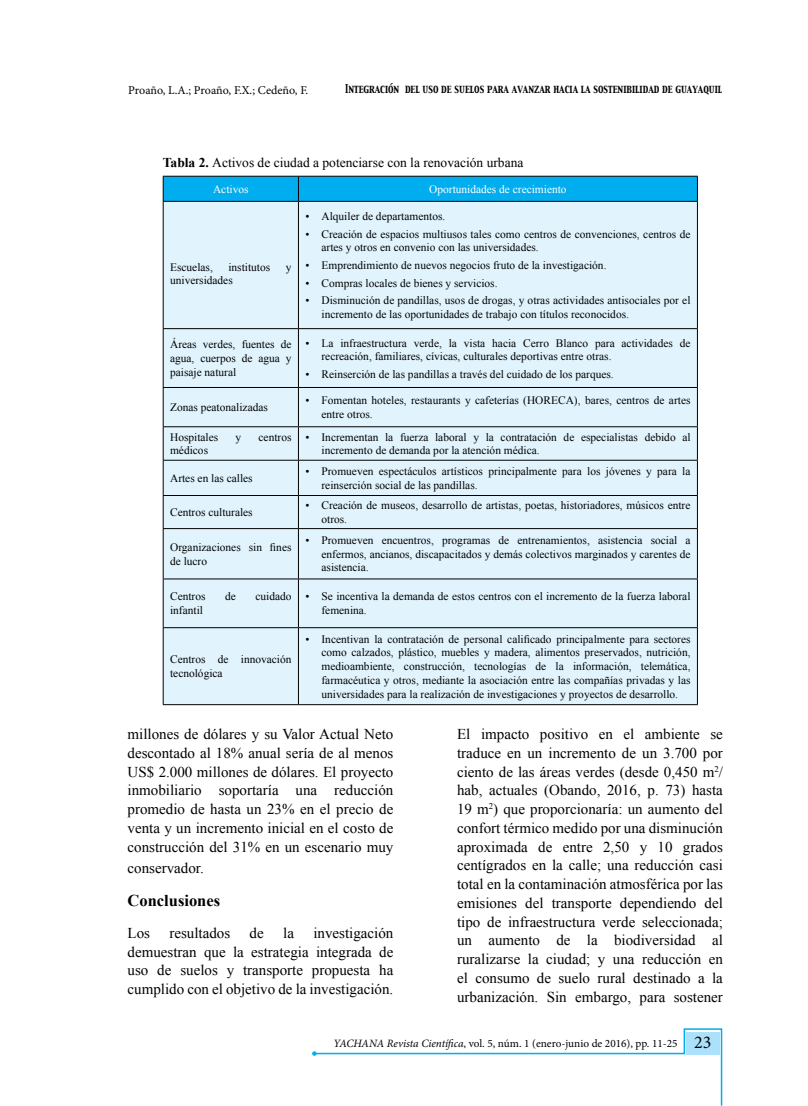
<style>
.page{position:relative;width:808px;height:1106px;background:#fff}
.page>*{position:absolute;margin:0;border:0;box-sizing:border-box;transform-origin:0 0}
.t1{font:18px "Minion Pro";color:#000}
.t2{font:700 16.5px "Times New Roman";color:#000}
.t3{font:15px/18.8px "Times New Roman";color:#000;text-align:justify}
.t4{font:13.5px "Times New Roman";color:#000}
.t5{font:12px "Minion Pro";letter-spacing:-.005em;color:#000}
.t6{font:11.4px/13.6px "Times New Roman";color:#000}
.t7{font:11.4px "Times New Roman";color:#fff}
.t8{font:11.25px "Minion Pro";color:#000}
.t9{font:10.8px "Capitals";color:#000;scale:.77 1}
.s1{font-weight:700}
.s2{font-style:italic}
</style>
<div class="page">
<svg style="left:312px;top:1028px;width:411px;height:78px"></svg>
<div style="left:164px;top:202px;width:533px;height:502px;background:#e1f4fd"></div>
<hr style="left:163px;top:201px;width:135px;height:1px;background:#000">
<hr style="left:298px;top:201px;width:400px;height:1px;background:#000">
<hr style="left:163px;top:328px;width:135px;height:1px;background:#000">
<hr style="left:298px;top:328px;width:400px;height:1px;background:#000">
<hr style="left:163px;top:387px;width:135px;height:1px;background:#000">
<hr style="left:298px;top:387px;width:400px;height:1px;background:#000">
<hr style="left:163px;top:426px;width:135px;height:1px;background:#000">
<hr style="left:298px;top:426px;width:400px;height:1px;background:#000">
<hr style="left:163px;top:460px;width:135px;height:1px;background:#000">
<hr style="left:298px;top:460px;width:400px;height:1px;background:#000">
<hr style="left:163px;top:495px;width:135px;height:1px;background:#000">
<hr style="left:298px;top:495px;width:400px;height:1px;background:#000">
<hr style="left:163px;top:528px;width:135px;height:1px;background:#000">
<hr style="left:298px;top:528px;width:400px;height:1px;background:#000">
<hr style="left:163px;top:578px;width:135px;height:1px;background:#000">
<hr style="left:298px;top:578px;width:400px;height:1px;background:#000">
<hr style="left:163px;top:627px;width:135px;height:1px;background:#000">
<hr style="left:298px;top:627px;width:400px;height:1px;background:#000">
<hr style="left:163px;top:704px;width:135px;height:1px;background:#000">
<hr style="left:298px;top:704px;width:400px;height:1px;background:#000">
<hr style="left:163px;top:202px;width:1px;height:126px;background:#000">
<hr style="left:163px;top:329px;width:1px;height:58px;background:#000">
<hr style="left:163px;top:388px;width:1px;height:38px;background:#000">
<hr style="left:163px;top:427px;width:1px;height:33px;background:#000">
<hr style="left:163px;top:460px;width:1px;height:35px;background:#000">
<hr style="left:163px;top:496px;width:1px;height:32px;background:#000">
<hr style="left:163px;top:529px;width:1px;height:49px;background:#000">
<hr style="left:163px;top:579px;width:1px;height:48px;background:#000">
<hr style="left:163px;top:628px;width:1px;height:76px;background:#000">
<svg style="left:163px;top:176px;width:535px;height:25px;background:#00a7e5"></svg>
<hr style="left:298px;top:202px;width:1px;height:126px;background:#000">
<hr style="left:697px;top:202px;width:1px;height:126px;background:#000">
<hr style="left:298px;top:329px;width:1px;height:58px;background:#000">
<hr style="left:697px;top:329px;width:1px;height:58px;background:#000">
<hr style="left:298px;top:388px;width:1px;height:38px;background:#000">
<hr style="left:697px;top:388px;width:1px;height:38px;background:#000">
<hr style="left:298px;top:427px;width:1px;height:33px;background:#000">
<hr style="left:697px;top:427px;width:1px;height:33px;background:#000">
<hr style="left:298px;top:460px;width:1px;height:35px;background:#000">
<hr style="left:697px;top:460px;width:1px;height:35px;background:#000">
<hr style="left:298px;top:496px;width:1px;height:32px;background:#000">
<hr style="left:697px;top:496px;width:1px;height:32px;background:#000">
<hr style="left:298px;top:529px;width:1px;height:49px;background:#000">
<hr style="left:697px;top:529px;width:1px;height:49px;background:#000">
<hr style="left:298px;top:579px;width:1px;height:48px;background:#000">
<hr style="left:697px;top:579px;width:1px;height:48px;background:#000">
<hr style="left:298px;top:628px;width:1px;height:76px;background:#000">
<hr style="left:697px;top:628px;width:1px;height:76px;background:#000">
<p class="t5" style="left:128px;top:82px;width:181px">Proaño, L.A.; Proaño, F.X.; Cedeño, F.</p>
<p class="t9" style="left:345px;top:82px;width:491px">Integración del uso de suelos para avanzar hacia la sostenibilidad de guayaquil</p>
<p class="t4" style="left:163px;top:154px;width:362px"><span class="s1">Tabla 2.</span> Activos de ciudad a potenciarse con la renovación urbana</p>
<p class="t7" style="left:213px;top:181px;width:37px">Activos</p>
<p class="t7" style="left:429px;top:181px;width:139px">Oportunidades de crecimiento</p>
<p class="t6" style="left:170px;top:260px;width:44px">Escuelas,</p>
<p class="t6" style="left:228px;top:260px;width:43px">institutos</p>
<p class="t6" style="left:286px;top:260px;width:7px">y</p>
<p class="t6" style="left:170px;top:274px;width:64px">universidades</p>
<p class="t6" style="left:305px;top:209px;width:141px">• Alquiler de departamentos.</p>
<p class="t6" style="left:321px;top:227px;width:370px;text-indent:-16px">• Creación de espacios multiusos tales como centros de convenciones, centros de artes y otros en convenio con las universidades.</p>
<p class="t6" style="left:305px;top:258px;width:303px">• Emprendimiento de nuevos negocios fruto de la investigación.</p>
<p class="t6" style="left:305px;top:276px;width:194px">• Compras locales de bienes y servicios.</p>
<p class="t6" style="left:321px;top:293px;width:370px;text-indent:-16px">• Disminución de pandillas, usos de drogas, y otras actividades antisociales por el incremento de las oportunidades de trabajo con títulos reconocidos.</p>
<p class="t6" style="left:170px;top:337px;width:123px;text-align:justify">Áreas verdes, fuentes de agua, cuerpos de agua y paisaje natural</p>
<p class="t6" style="left:321px;top:336px;width:370px;text-indent:-16px">• La infraestructura verde, la vista hacia Cerro Blanco para actividades de recreación, familiares, cívicas, culturales deportivas entre otras.</p>
<p class="t6" style="left:305px;top:367px;width:310px">• Reinserción de las pandillas a través del cuidado de los parques.</p>
<p class="t6" style="left:170px;top:400px;width:99px">Zonas peatonalizadas</p>
<p class="t6" style="left:321px;top:393px;width:370px;text-indent:-16px">• Fomentan hoteles, restaurants y cafeterías (HORECA), bares, centros de artes entre otros.</p>
<p class="t6" style="left:170px;top:430px;width:50px">Hospitales</p>
<p class="t6" style="left:236px;top:430px;width:7px">y</p>
<p class="t6" style="left:259px;top:430px;width:34px">centros</p>
<p class="t6" style="left:170px;top:443px;width:39px">médicos</p>
<p class="t6" style="left:321px;top:430px;width:370px;text-indent:-16px">• Incrementan la fuerza laboral y la contratación de especialistas debido al incremento de demanda por la atención médica.</p>
<p class="t6" style="left:170px;top:471px;width:84px">Artes en las calles</p>
<p class="t6" style="left:321px;top:464px;width:370px;text-indent:-16px">• Promueven espectáculos artísticos principalmente para los jóvenes y para la reinserción social de las pandillas.</p>
<p class="t6" style="left:170px;top:505px;width:84px">Centros culturales</p>
<p class="t6" style="left:321px;top:498px;width:370px;text-indent:-16px">• Creación de museos, desarrollo de artistas, poetas, historiadores, músicos entre otros.</p>
<p class="t6" style="left:170px;top:540px;width:123px">Organizaciones sin fines de lucro</p>
<p class="t6" style="left:321px;top:533px;width:370px;text-align:justify;text-indent:-16px">• Promueven encuentros, programas de entrenamientos, asistencia social a enfermos, ancianos, discapacitados y demás colectivos marginados y carentes de asistencia.</p>
<p class="t6" style="left:170px;top:589px;width:37px">Centros</p>
<p class="t6" style="left:225px;top:589px;width:12px">de</p>
<p class="t6" style="left:255px;top:589px;width:38px">cuidado</p>
<p class="t6" style="left:170px;top:603px;width:34px">infantil</p>
<p class="t6" style="left:321px;top:589px;width:370px;text-indent:-16px">• Se incentiva la demanda de estos centros con el incremento de la fuerza laboral femenina.</p>
<p class="t6" style="left:170px;top:652px;width:123px">Centros de innovación tecnológica</p>
<p class="t6" style="left:321px;top:632px;width:370px;text-align:justify;text-indent:-16px">• Incentivan la contratación de personal calificado principalmente para sectores como calzados, plástico, muebles y madera, alimentos preservados, nutrición, medioambiente, construcción, tecnologías de la información, telemática, farmacéutica y otros, mediante la asociación entre las compañías privadas y las universidades para la realización de investigaciones y proyectos de desarrollo.</p>
<p class="t3" style="left:128px;top:724px;width:267px">millones de dólares y su Valor Actual Neto descontado al 18% anual sería de al menos US$ 2.000 millones de dólares. El proyecto inmobiliario soportaría una reducción promedio de hasta un 23% en el precio de venta y un incremento inicial en el costo de construcción del 31% en un escenario muy</p>
<h3 class="t3" style="left:128px;top:858px;width:78px">conservador.</h3>
<h2 class="t2" style="left:128px;top:889px;width:94px">Conclusiones</h2>
<h3 class="t3" style="left:128px;top:923px;width:24px">Los</h3>
<h3 class="t3" style="left:169px;top:923px;width:62px">resultados</h3>
<h3 class="t3" style="left:250px;top:923px;width:16px">de</h3>
<h3 class="t3" style="left:283px;top:923px;width:12px">la</h3>
<h3 class="t3" style="left:128px;top:923px;width:267px;text-indent:186px">investigación demuestran que la estrategia integrada de uso de suelos y transporte propuesta ha cumplido con el objetivo de la investigación.</h3>
<p class="t3" style="left:457px;top:724px;width:267px">El impacto positivo en el ambiente se traduce en un incremento de un 3.700 por ciento de las áreas verdes (desde 0,450 m<sup>2</sup>/ hab, actuales (Obando, 2016, p. 73) hasta 19 m<sup>2</sup>) que proporcionaría: un aumento del confort térmico medido por una disminución aproximada de entre 2,50 y 10 grados centígrados en la calle; una reducción casi total en la contaminación atmosférica por las emisiones del transporte dependiendo del tipo de infraestructura verde seleccionada; un aumento de la biodiversidad al ruralizarse la ciudad; y una reducción en el consumo de suelo rural destinado a la urbanización. Sin embargo, para sostener</p>
<p class="t8" style="left:333px;top:1035px;width:346px"><span class="s2">YACHANA Revista Científica</span>, vol. 5, núm. 1 (enero-junio de 2016), pp. 11-25</p>
<h1 class="t1" style="left:694px;top:1029px;width:19px">23</h1>
</div>
